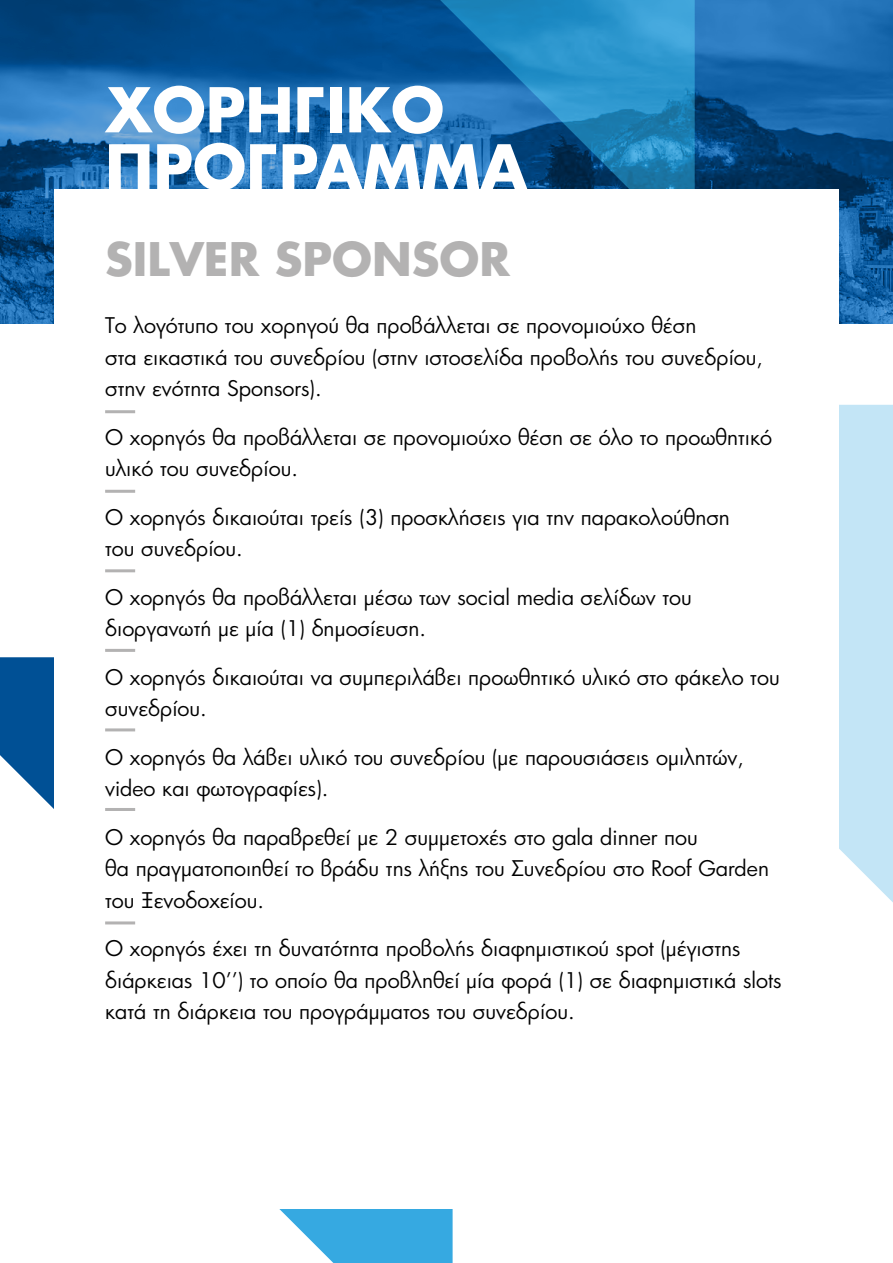
<style>
.page{position:relative;width:893px;height:1263px;background:#fff}
.page>*{position:absolute;margin:0;border:0;box-sizing:border-box;transform-origin:0 0}
.t1{font:700 60px "PF Futura Neu";color:#fff}
.t2{font:700 45px "PF Futura Neu";color:#b3b2b2}
.t3{font:21px/31.5px "PF Futura Neu";color:#000}
</style>
<div class="page">
<img style="left:0;top:0;width:893px;height:323px">
<svg style="left:279px;top:1209px;width:174px;height:54px"></svg>
<svg style="left:210px;top:0;width:485px;height:190px;background:#1c71af"></svg>
<svg style="left:0;top:657px;width:54px;height:152px"></svg>
<div style="left:839px;top:405px;width:54px;height:497px;background:#c3e5f6"></div>
<div style="left:54px;top:190px;width:785px;height:1019px;background:#fff"></div>
<hr style="left:105px;top:410px;width:30px;height:3px;background:#b3b2b2">
<hr style="left:105px;top:490px;width:30px;height:3px;background:#b3b2b2">
<hr style="left:105px;top:569px;width:30px;height:3px;background:#b3b2b2">
<hr style="left:105px;top:649px;width:30px;height:3px;background:#b3b2b2">
<hr style="left:105px;top:728px;width:30px;height:3px;background:#b3b2b2">
<hr style="left:105px;top:808px;width:30px;height:3px;background:#b3b2b2">
<hr style="left:105px;top:921px;width:30px;height:3px;background:#b3b2b2">
<h1 class="t1" style="left:105px;top:69px;width:341px">ΧΟΡΗΓΙΚΟ</h1>
<h1 class="t1" style="left:105px;top:126px;width:424px">ΠΡΟΓΡΑΜΜΑ</h1>
<h2 class="t2" style="left:105px;top:228px;width:406px">SILVER SPONSOR</h2>
<p class="t3" style="left:105px;top:309px;width:660px">To λογότυπο του χορηγού θα προβάλλεται σε προνομιούχο θέση<br>στα εικαστικά του συνεδρίου (στην ιστοσελίδα προβολής του συνεδρίου, στην ενότητα Sponsors).</p>
<p class="t3" style="left:105px;top:421px;width:668px">Ο χορηγός θα προβάλλεται σε προνομιούχο θέση σε όλο το προωθητικό υλικό του συνεδρίου.</p>
<p class="t3" style="left:105px;top:501px;width:626px">Ο χορηγός δικαιούται τρείς (3) προσκλήσεις για την παρακολούθηση του συνεδρίου.</p>
<p class="t3" style="left:105px;top:581px;width:588px">O χορηγός θα προβάλλεται μέσω των social media σελίδων του διοργανωτή με μία (1) δημοσίευση.</p>
<p class="t3" style="left:105px;top:661px;width:676px">Ο χορηγός δικαιούται να συμπεριλάβει προωθητικό υλικό στο φάκελο του συνεδρίου.</p>
<p class="t3" style="left:105px;top:741px;width:640px">Ο χορηγός θα λάβει υλικό του συνεδρίου (με παρουσιάσεις ομιλητών, video και φωτογραφίες).</p>
<p class="t3" style="left:105px;top:821px;width:665px">Ο χορηγός θα παραβρεθεί με 2 συμμετοχές στο gala dinner που<br>θα πραγματοποιηθεί το βράδυ της λήξης του Συνεδρίου στο Roof Garden του Ξενοδοχείου.</p>
<p class="t3" style="left:105px;top:933px;width:678px">Ο χορηγός έχει τη δυνατότητα προβολής διαφημιστικού spot (μέγιστης διάρκειας 10’’) το οποίο θα προβληθεί μία φορά (1) σε διαφημιστικά slots κατά τη διάρκεια του προγράμματος του συνεδρίου.</p>
</div>
